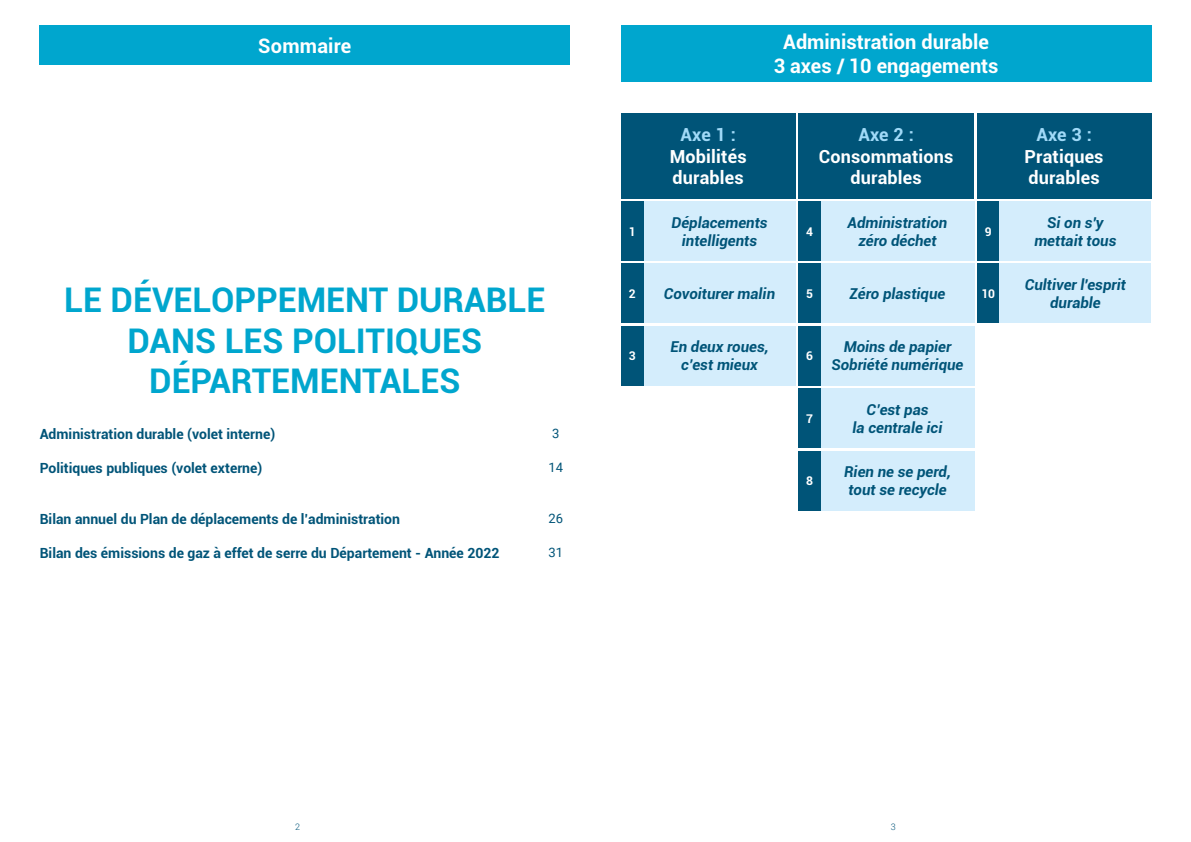
<style>
.page{position:relative;width:1191px;height:842px;background:#fff}
.page>*{position:absolute;margin:0;border:0;box-sizing:border-box;transform-origin:0 0}
.t1{font:700 34px/40.8px "Roboto";color:#00a6ce;text-align:center}
.t2{font:700 20px/24px "Roboto";color:#fff;text-align:center}
.t3{font:700 18px/21.6px "Roboto";letter-spacing:.01em;color:#fff}
.t4{font:700 18px "Roboto";letter-spacing:.005em;color:#a1daf8}
.t5{font:italic 700 15px/18px "Roboto";color:#005478;text-align:center}
.t6{font:700 14px "Roboto";color:#005478}
.t7{font:13px "Roboto";color:#005478}
.t8{font:700 12px "Roboto";color:#fff}
.t9{font:300 9px "Roboto";color:#005478}
</style>
<div class="page">
<div style="left:621px;top:201px;width:22px;height:60px;background:#005478"></div>
<div style="left:798px;top:201px;width:23px;height:60px;background:#005478"></div>
<div style="left:977px;top:201px;width:22px;height:60px;background:#005478"></div>
<div style="left:621px;top:264px;width:22px;height:59px;background:#005478"></div>
<div style="left:798px;top:264px;width:23px;height:59px;background:#005478"></div>
<div style="left:977px;top:264px;width:22px;height:59px;background:#005478"></div>
<div style="left:621px;top:326px;width:22px;height:60px;background:#005478"></div>
<div style="left:798px;top:326px;width:23px;height:60px;background:#005478"></div>
<div style="left:798px;top:388px;width:23px;height:60px;background:#005478"></div>
<div style="left:798px;top:451px;width:23px;height:59px;background:#005478"></div>
<div style="left:621px;top:26px;width:530px;height:56px;background:#00a6ce"></div>
<div style="left:621px;top:113px;width:174px;height:85px;background:#005478"></div>
<div style="left:798px;top:113px;width:176px;height:85px;background:#005478"></div>
<div style="left:977px;top:113px;width:174px;height:85px;background:#005478"></div>
<div style="left:643px;top:201px;width:152px;height:60px;background:#d4edfc"></div>
<div style="left:821px;top:201px;width:153px;height:60px;background:#d4edfc"></div>
<div style="left:999px;top:201px;width:152px;height:60px;background:#d4edfc"></div>
<div style="left:643px;top:264px;width:152px;height:59px;background:#d4edfc"></div>
<div style="left:821px;top:264px;width:153px;height:59px;background:#d4edfc"></div>
<div style="left:999px;top:264px;width:152px;height:59px;background:#d4edfc"></div>
<div style="left:643px;top:326px;width:152px;height:60px;background:#d4edfc"></div>
<div style="left:821px;top:326px;width:153px;height:60px;background:#d4edfc"></div>
<div style="left:821px;top:388px;width:153px;height:60px;background:#d4edfc"></div>
<div style="left:821px;top:451px;width:153px;height:59px;background:#d4edfc"></div>
<div style="left:40px;top:26px;width:530px;height:39px;background:#00a6ce"></div>
<h2 class="t2" style="left:258px;top:33px;width:95px">Sommaire</h2>
<h1 class="t1" style="left:64px;top:278px;width:482px">LE DÉVELOPPEMENT DURABLE<br>DANS LES POLITIQUES<br>DÉPARTEMENTALES</h1>
<p class="t6" style="left:40px;top:424px;width:237px">Administration durable (volet interne)</p>
<p class="t6" style="left:40px;top:458px;width:224px">Politiques publiques (volet externe)</p>
<p class="t6" style="left:40px;top:509px;width:362px">Bilan annuel du Plan de déplacements de l’administration</p>
<p class="t6" style="left:40px;top:543px;width:461px">Bilan des émissions de gaz à effet de serre du Département - Année 2022</p>
<p class="t7" style="left:552px;top:424px;width:9px">3</p>
<p class="t7" style="left:548px;top:458px;width:16px">14</p>
<p class="t7" style="left:548px;top:509px;width:16px">26</p>
<p class="t7" style="left:548px;top:543px;width:16px">31</p>
<p class="t4" style="left:680px;top:122px;width:57px">Axe 1 :</p>
<p class="t3" style="left:670px;top:145px;width:78px">Mobilités durables</p>
<h2 class="t2" style="left:773px;top:29px;width:226px">Administration durable<br>3 axes / 10 engagements</h2>
<p class="t4" style="left:858px;top:122px;width:57px">Axe 2 :</p>
<p class="t3" style="left:818px;top:145px;width:136px;text-align:center">Consommations durables</p>
<p class="t4" style="left:1036px;top:122px;width:57px">Axe 3 :</p>
<p class="t3" style="left:1024px;top:145px;width:80px">Pratiques durables</p>
<p class="t5" style="left:671px;top:213px;width:98px">Déplacements intelligents</p>
<p class="t5" style="left:847px;top:213px;width:101px">Administration zéro déchet</p>
<p class="t5" style="left:1034px;top:213px;width:84px">Si on s'y mettait tous</p>
<p class="t5" style="left:664px;top:284px;width:113px">Covoiturer malin</p>
<p class="t5" style="left:849px;top:284px;width:97px">Zéro plastique</p>
<p class="t5" style="left:1025px;top:275px;width:103px">Cultiver l'esprit durable</p>
<p class="t5" style="left:670px;top:337px;width:100px">En deux roues, c’est mieux</p>
<p class="t5" style="left:831px;top:337px;width:133px">Moins de papier<br>Sobriété numérique</p>
<p class="t5" style="left:852px;top:400px;width:91px">C’est pas<br>la centrale ici</p>
<p class="t5" style="left:844px;top:462px;width:108px;text-align:left">Rien ne se perd, tout se recycle</p>
<p class="t8" style="left:629px;top:223px;width:8px">1</p>
<p class="t8" style="left:806px;top:223px;width:8px">4</p>
<p class="t8" style="left:984px;top:223px;width:8px">9</p>
<p class="t8" style="left:629px;top:285px;width:8px">2</p>
<p class="t8" style="left:806px;top:285px;width:8px">5</p>
<p class="t8" style="left:981px;top:285px;width:15px">10</p>
<p class="t8" style="left:629px;top:348px;width:8px">3</p>
<p class="t8" style="left:806px;top:348px;width:8px">6</p>
<p class="t8" style="left:806px;top:410px;width:8px">7</p>
<p class="t8" style="left:806px;top:472px;width:8px">8</p>
<p class="t9" style="left:295px;top:820px;width:6px">2</p>
<p class="t9" style="left:890px;top:820px;width:6px">3</p>
</div>
